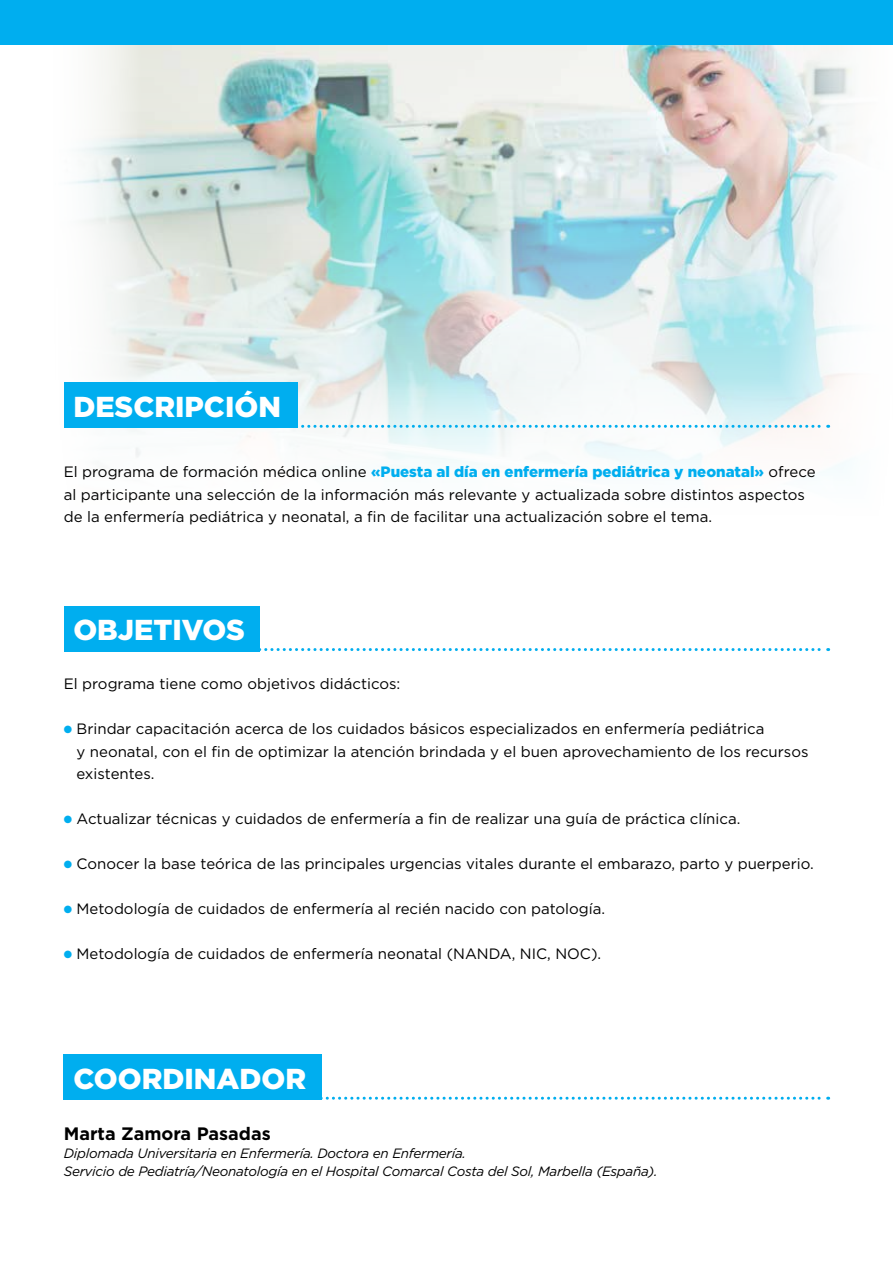
<style>
.page{position:relative;width:893px;height:1263px;background:#fff}
.page>*{position:absolute;margin:0;border:0;box-sizing:border-box;transform-origin:0 0}
.t1{font:900 28.8px "Gotham";color:#fff}
.t2{font:700 18px "Gotham";color:#000}
.t3{font:15px/22.5px "Gotham";color:#000}
.t4{font:italic 13.5px/18px "Gotham";letter-spacing:-.02em;color:#000}
.s1{font-weight:900;color:#00aeef}
.s2{color:#00aeef}
</style>
<div class="page">
<img style="left:43px;top:44px;width:850px;height:426px">
<div style="left:0;top:0;width:893px;height:44px;background:#00aeef"></div>
<svg style="left:298px;top:425px;width:531px;height:3px"></svg>
<div style="left:64px;top:383px;width:234px;height:45px;background:#00aeef"></div>
<svg style="left:259px;top:648px;width:570px;height:3px"></svg>
<div style="left:64px;top:606px;width:195px;height:45px;background:#00aeef"></div>
<svg style="left:322px;top:1097px;width:507px;height:3px"></svg>
<div style="left:64px;top:1054px;width:258px;height:46px;background:#00aeef"></div>
<h1 class="t1" style="left:73px;top:387px;width:209px">DESCRIPCIÓN</h1>
<p class="t3" style="left:64px;top:460px;width:753px">El programa de formación médica online <span class="s1">«Puesta al día en enfermería pediátrica y neonatal»</span> ofrece al participante una selección de la información más relevante y actualizada sobre distintos aspectos de la enfermería pediátrica y neonatal, a fin de facilitar una actualización sobre el tema.</p>
<h1 class="t1" style="left:73px;top:610px;width:173px">OBJETIVOS</h1>
<p class="t3" style="left:64px;top:672px;width:338px">El programa tiene como objetivos didácticos:</p>
<p class="t3" style="left:77px;top:717px;width:733px;text-indent:-13px"><span class="s2">●</span> Brindar capacitación acerca de los cuidados básicos especializados en enfermería pediátrica<br>y neonatal, con el fin de optimizar la atención brindada y el buen aprovechamiento de los recursos existentes.</p>
<p class="t3" style="left:64px;top:807px;width:678px"><span class="s2">●</span> Actualizar técnicas y cuidados de enfermería a fin de realizar una guía de práctica clínica.</p>
<p class="t3" style="left:64px;top:852px;width:751px"><span class="s2">●</span> Conocer la base teórica de las principales urgencias vitales durante el embarazo, parto y puerperio.</p>
<p class="t3" style="left:64px;top:897px;width:543px"><span class="s2">●</span> Metodología de cuidados de enfermería al recién nacido con patología.</p>
<p class="t3" style="left:64px;top:942px;width:539px"><span class="s2">●</span> Metodología de cuidados de enfermería neonatal (NANDA, NIC, NOC).</p>
<h1 class="t1" style="left:73px;top:1058px;width:234px">COORDINADOR</h1>
<p class="t2" style="left:64px;top:1121px;width:208px">Marta Zamora Pasadas</p>
<p class="t4" style="left:64px;top:1144px;width:595px">Diplomada Universitaria en Enfermería. Doctora en Enfermería.<br>Servicio de Pediatría/Neonatología en el Hospital Comarcal Costa del Sol, Marbella (España).</p>
</div>
